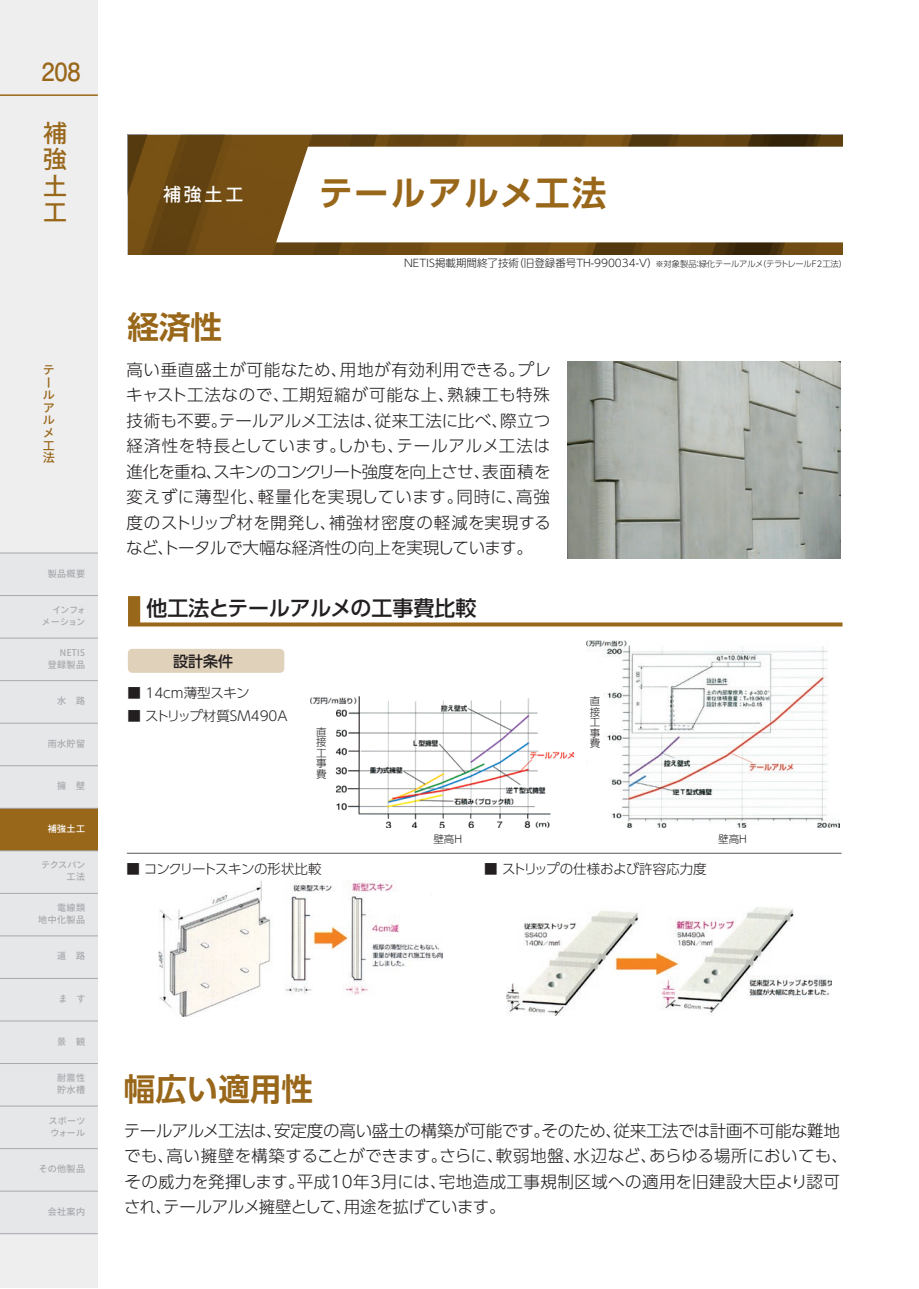
<style>
.page{position:relative;width:919px;height:1289px;background:#fff}
.page>*{position:absolute;margin:0;border:0;box-sizing:border-box;transform-origin:0 0}
.t1{font:700 34.5px "UD Shin Go Pro De";letter-spacing:.06em;color:#99671a}
.t2{font:700 31.5px "UD Shin Go Pro De";color:#99671a}
.t3{font:700 24.75px "Futo Go B101 Pro";color:#99671a;scale:.96 1}
.t4{font:500 24px/26.4px "Ryo Gothic Plus N";color:#99671a;text-align:justify}
.t5{font:500 21px "UD Shin Go Pro";color:#231f20}
.t6{font:500 18px "Ryo Gothic Plus N";color:#fff}
.t7{font:300 16.5px/25.5px "UD Shin Go Pro";letter-spacing:-.015em;color:#231f20;text-align:justify}
.t8{font:500 15px "UD Shin Go Pro";color:#231f20}
.t9{font:300 13.5px "UD Shin Go Pro";color:#231f20}
.t10{font:300 13.5px "UD Shin Go Pro";letter-spacing:-.045em;color:#231f20}
.t11{font:500 12px/12.6px "Ryo Gothic Plus N";color:#99671a}
.t12{font:300 10.5px/10.5px "UD Shin Go Pro";color:#231f20;text-align:justify}
.t13{font:500 9px/12px "Ryo Gothic Plus N";letter-spacing:.05em;color:#a8a9ad;text-align:right}
.t14{font:500 9px/12px "Ryo Gothic Plus N";letter-spacing:-.09em;color:#a8a9ad;text-align:right}
.t15{font:500 9px/12px "Ryo Gothic Plus N";letter-spacing:.02em;color:#a8a9ad}
.t16{font:500 9px "Ryo Gothic Plus N";color:#fff}
.s1{font-size:8.25px}
</style>
<div class="page">
<div style="left:0;top:0;width:98px;height:1287px;background:#eeeeef"></div>
<div style="left:0;top:553px;width:98px;height:42px;background:#e6e7e9"></div>
<div style="left:0;top:595px;width:98px;height:43px;background:#e6e7e9"></div>
<div style="left:0;top:638px;width:98px;height:42px;background:#e6e7e9"></div>
<div style="left:0;top:680px;width:98px;height:43px;background:#e6e7e9"></div>
<div style="left:0;top:723px;width:98px;height:42px;background:#e6e7e9"></div>
<div style="left:0;top:765px;width:98px;height:43px;background:#e6e7e9"></div>
<div style="left:0;top:808px;width:98px;height:42px;background:#99671a"></div>
<div style="left:0;top:850px;width:98px;height:43px;background:#e6e7e9"></div>
<div style="left:0;top:893px;width:98px;height:42px;background:#e6e7e9"></div>
<div style="left:0;top:935px;width:98px;height:43px;background:#e6e7e9"></div>
<div style="left:0;top:978px;width:98px;height:42px;background:#e6e7e9"></div>
<div style="left:0;top:1020px;width:98px;height:43px;background:#e6e7e9"></div>
<div style="left:0;top:1063px;width:98px;height:43px;background:#e6e7e9"></div>
<div style="left:0;top:1106px;width:98px;height:42px;background:#e6e7e9"></div>
<div style="left:0;top:1148px;width:98px;height:43px;background:#e6e7e9"></div>
<div style="left:0;top:1191px;width:98px;height:42px;background:#e6e7e9"></div>
<hr style="left:0;top:553px;width:98px;height:1px;background:#a8a9ad">
<hr style="left:0;top:595px;width:98px;height:1px;background:#a8a9ad">
<hr style="left:0;top:638px;width:98px;height:1px;background:#a8a9ad">
<hr style="left:0;top:680px;width:98px;height:1px;background:#a8a9ad">
<hr style="left:0;top:723px;width:98px;height:1px;background:#a8a9ad">
<hr style="left:0;top:765px;width:98px;height:1px;background:#a8a9ad">
<hr style="left:0;top:808px;width:98px;height:1px;background:#a8a9ad">
<hr style="left:0;top:850px;width:98px;height:1px;background:#a8a9ad">
<hr style="left:0;top:893px;width:98px;height:1px;background:#a8a9ad">
<hr style="left:0;top:935px;width:98px;height:1px;background:#a8a9ad">
<hr style="left:0;top:978px;width:98px;height:1px;background:#a8a9ad">
<hr style="left:0;top:1020px;width:98px;height:1px;background:#a8a9ad">
<hr style="left:0;top:1063px;width:98px;height:1px;background:#a8a9ad">
<hr style="left:0;top:1105px;width:98px;height:1px;background:#a8a9ad">
<hr style="left:0;top:1148px;width:98px;height:1px;background:#a8a9ad">
<hr style="left:0;top:1190px;width:98px;height:1px;background:#a8a9ad">
<hr style="left:0;top:1233px;width:98px;height:1px;background:#a8a9ad">
<hr style="left:0;top:94px;width:98px;height:2px;background:#99671a">
<svg style="left:128px;top:596px;width:714px;height:30px"></svg>
<hr style="left:127px;top:853px;width:714px;height:1px;background:#57585a">
<img style="left:158px;top:880px;width:285px;height:136px">
<img style="left:506px;top:907px;width:325px;height:108px">
<img style="left:311px;top:697px;width:262px;height:130px">
<img style="left:586px;top:640px;width:253px;height:187px">
<div style="left:128px;top:649px;width:156px;height:24px;background:#e0d1ba;border-radius:4px"></div>
<img style="left:567px;top:361px;width:273px;height:198px">
<svg style="left:128px;top:135px;width:714px;height:119px;background:#6c4a15"></svg>
<svg style="left:276px;top:147px;width:566px;height:95px"></svg>
<h3 class="t3" style="left:42px;top:52px;width:42px">208</h3>
<h3 class="t4" style="left:43px;top:121px;width:25px">補強土工</h3>
<p class="t11" style="left:43px;top:364px;width:13px">テールアルメ工法</p>
<p class="t13" style="left:48px;top:567px;width:39px">製品概要</p>
<p class="t14" style="left:42px;top:604px;width:46px">インフォメーション</p>
<p class="t13" style="left:48px;top:647px;width:39px">NETIS<br>登録製品</p>
<p class="t13" style="left:57px;top:695px;width:29px">水　路</p>
<p class="t13" style="left:48px;top:738px;width:39px">雨水貯留</p>
<p class="t13" style="left:57px;top:780px;width:29px">擁　壁</p>
<p class="t16" style="left:48px;top:822px;width:39px">補強土工</p>
<p class="t13" style="left:41px;top:859px;width:46px">テクスパン工法</p>
<p class="t13" style="left:38px;top:902px;width:48px">電線類<br>地中化製品</p>
<p class="t13" style="left:57px;top:950px;width:29px">道　路</p>
<p class="t13" style="left:58px;top:993px;width:28px">ま　す</p>
<p class="t13" style="left:57px;top:1035px;width:29px">景　観</p>
<p class="t13" style="left:57px;top:1072px;width:29px;text-align:left">耐震性貯水槽</p>
<p class="t15" style="left:48px;top:1114px;width:38px">スポーツウォール</p>
<p class="t13" style="left:39px;top:1163px;width:48px">その他製品</p>
<p class="t13" style="left:48px;top:1205px;width:39px">会社案内</p>
<p class="t6" style="left:163px;top:183px;width:82px">補強土工</p>
<h1 class="t1" style="left:318px;top:165px;width:290px">テールアルメ工法</h1>
<p class="t12" style="left:404px;top:257px;width:444px">NETIS掲載期間終了技術（旧登録番号TH-990034-V）<span class="s1">※対象製品：緑化テールアルメ（テラトレールF2工法）</span></p>
<h2 class="t2" style="left:127px;top:301px;width:96px">経済性</h2>
<p class="t7" style="left:126px;top:356px;width:426px">高い垂直盛土が可能なため、用地が有効利用できる。プレキャスト工法なので、工期短縮が可能な上、熟練工も特殊技術も不要。テールアルメ工法は、従来工法に比べ、際立つ経済性を特長としています。しかも、テールアルメ工法は進化を重ね、スキンのコンクリート強度を向上させ、表面積を変えずに薄型化、軽量化を実現しています。同時に、高強度のストリップ材を開発し、補強材密度の軽減を実現するなど、トータルで大幅な経済性の向上を実現しています。</p>
<p class="t5" style="left:146px;top:590px;width:331px">他工法とテールアルメの工事費比較</p>
<p class="t8" style="left:173px;top:649px;width:61px">設計条件</p>
<p class="t9" style="left:127px;top:682px;width:124px">■ 14cm薄型スキン</p>
<p class="t9" style="left:127px;top:704px;width:162px">■ ストリップ材質SM490A</p>
<p class="t12" style="left:316px;top:726px;width:12px">直接工事費</p>
<p class="t12" style="left:589px;top:695px;width:12px">直接工事費</p>
<p class="t12" style="left:433px;top:833px;width:30px">壁高H</p>
<p class="t12" style="left:718px;top:833px;width:30px">壁高H</p>
<p class="t10" style="left:126px;top:857px;width:197px">■ コンクリートスキンの形状比較</p>
<p class="t9" style="left:484px;top:857px;width:224px">■ ストリップの仕様および許容応力度</p>
<h2 class="t2" style="left:124px;top:1063px;width:190px">幅広い適用性</h2>
<p class="t7" style="left:124px;top:1116px;width:725px;text-align:left">テールアルメ工法は、安定度の高い盛土の構築が可能です。そのため、従来工法では計画不可能な難地でも、高い擁壁を構築することができます。さらに、軟弱地盤、水辺など、あらゆる場所においても、その威力を発揮します。平成10年3月には、宅地造成工事規制区域への適用を旧建設大臣より認可され、テールアルメ擁壁として、用途を拡げています。</p>
</div>
